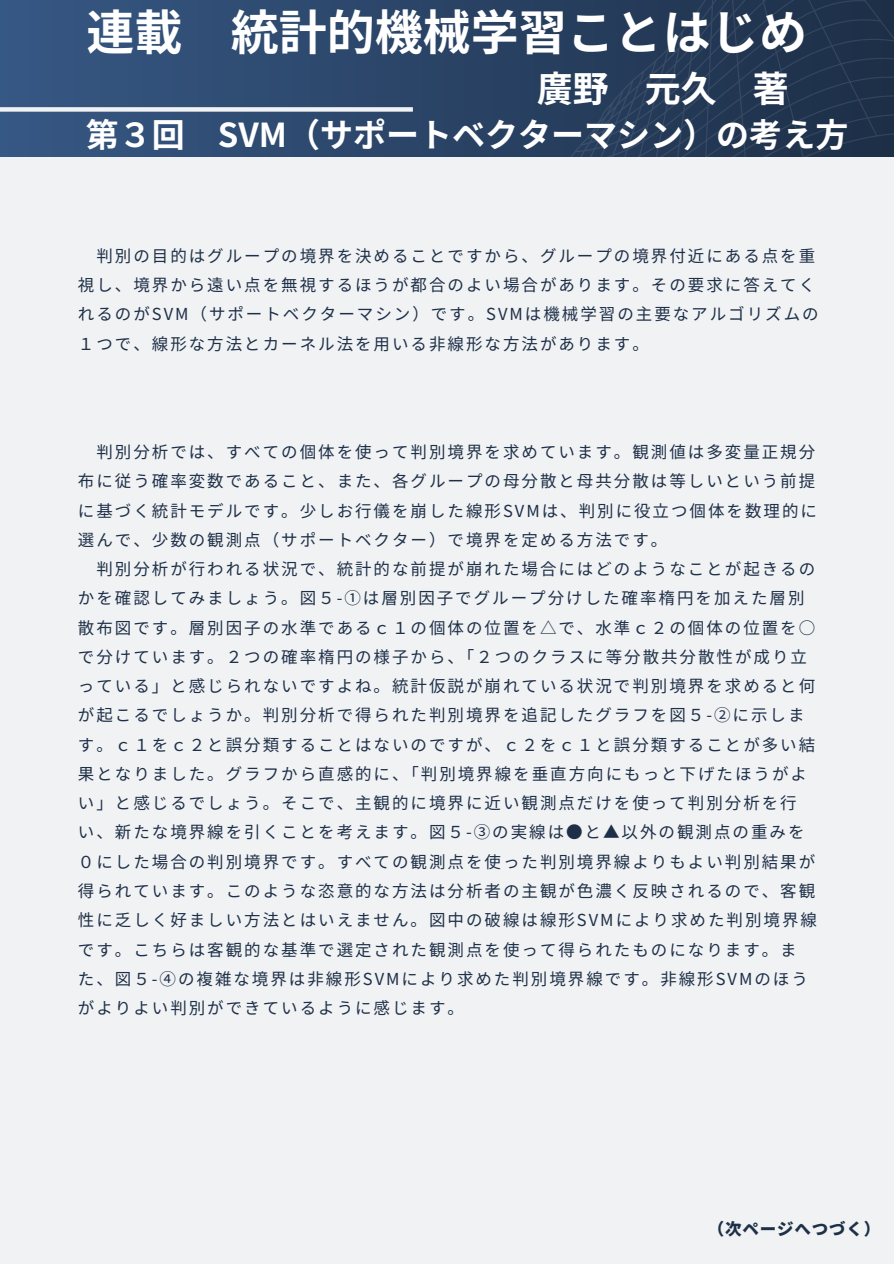
<style>
.page{position:relative;width:894px;height:1264px;background:#fff}
.page>*{position:absolute;margin:0;border:0;box-sizing:border-box;transform-origin:0 0}
.t1{font:700 48px "Noto Sans JP";color:#fff}
.t2{font:700 36px "Noto Sans JP";color:#fff}
.t3{font:700 33px "Noto Sans JP";color:#fff}
.t4{font:16.5px/29.2px "Noto Sans JP";letter-spacing:.12em;color:#1e3048}
.t5{font:900 16.5px "Noto Sans JP";letter-spacing:.05em;color:#1e3048}
</style>
<div class="page">
<div style="left:0;top:0;width:893px;height:1263px;background:#f1f2f4"></div>
<svg style="left:0;top:0;width:526px;height:156px;fill:#2f4c72"></svg>
<svg style="left:526px;top:0;width:367px;height:156px;fill:#233955"></svg>
<div style="left:0;top:107px;width:413px;height:5px;background:#f1f2f4"></div>
<p class="t1" style="left:87px;top:-5px;width:721px">連載 統計的機械学習ことはじめ</p>
<p class="t2" style="left:536px;top:60px;width:253px">廣野 元久 著</p>
<h2 class="t3" style="left:86px;top:108px;width:761px">第３回 SVM（サポートベクターマシン）の考え方</h2>
<p class="t4" style="left:78px;top:240px;width:742px;text-indent:18px">判別の目的はグループの境界を決めることですから、グループの境界付近にある点を重視し、境界から遠い点を無視するほうが都合のよい場合があります。その要求に答えてくれるのがSVM（サポートベクターマシン）です。SVMは機械学習の主要なアルゴリズムの１つで、線形な方法とカーネル法を用いる非線形な方法があります。</p>
<p class="t4" style="left:78px;top:436px;width:740px;text-align:justify;text-indent:18px">判別分析では、すべての個体を使って判別境界を求めています。観測値は多変量正規分布に従う確率変数であること、また、各グループの母分散と母共分散は等しいという前提に基づく統計モデルです。少しお行儀を崩した線形SVMは、判別に役立つ個体を数理的に選んで、少数の観測点（サポートベクター）で境界を定める方法です。</p>
<h1 class="t4" style="left:78px;top:553px;width:740px;text-indent:18px">判別分析が行われる状況で、統計的な前提が崩れた場合にはどのようなことが起きるのかを確認してみましょう。図５-①は層別因子でグループ分けした確率楕円を加えた層別散布図です。層別因子の水準であるｃ１の個体の位置を△で、水準ｃ２の個体の位置を○で分けています。２つの確率楕円の様子から、「２つのクラスに等分散共分散性が成り立っている」と感じられないですよね。統計仮説が崩れている状況で判別境界を求めると何が起こるでしょうか。判別分析で得られた判別境界を追記したグラフを図５-②に示します。ｃ１をｃ２と誤分類することはないのですが、ｃ２をｃ１と誤分類することが多い結果となりました。グラフから直感的に、「判別境界線を垂直方向にもっと下げたほうがよい」と感じるでしょう。そこで、主観的に境界に近い観測点だけを使って判別分析を行<br>い、新たな境界線を引くことを考えます。図５-③の実線は●と▲以外の観測点の重みを０にした場合の判別境界です。すべての観測点を使った判別境界線よりもよい判別結果が得られています。このような恣意的な方法は分析者の主観が色濃く反映されるので、客観性に乏しく好ましい方法とはいえません。図中の破線は線形SVMにより求めた判別境界線です。こちらは客観的な基準で選定された観測点を使って得られたものになります。また、図５-④の複雑な境界は非線形SVMにより求めた判別境界線です。非線形SVMのほうがよりよい判別ができているように感じます。</h1>
<h3 class="t5" style="left:707px;top:1215px;width:174px">（次ページへつづく）</h3>
</div>
